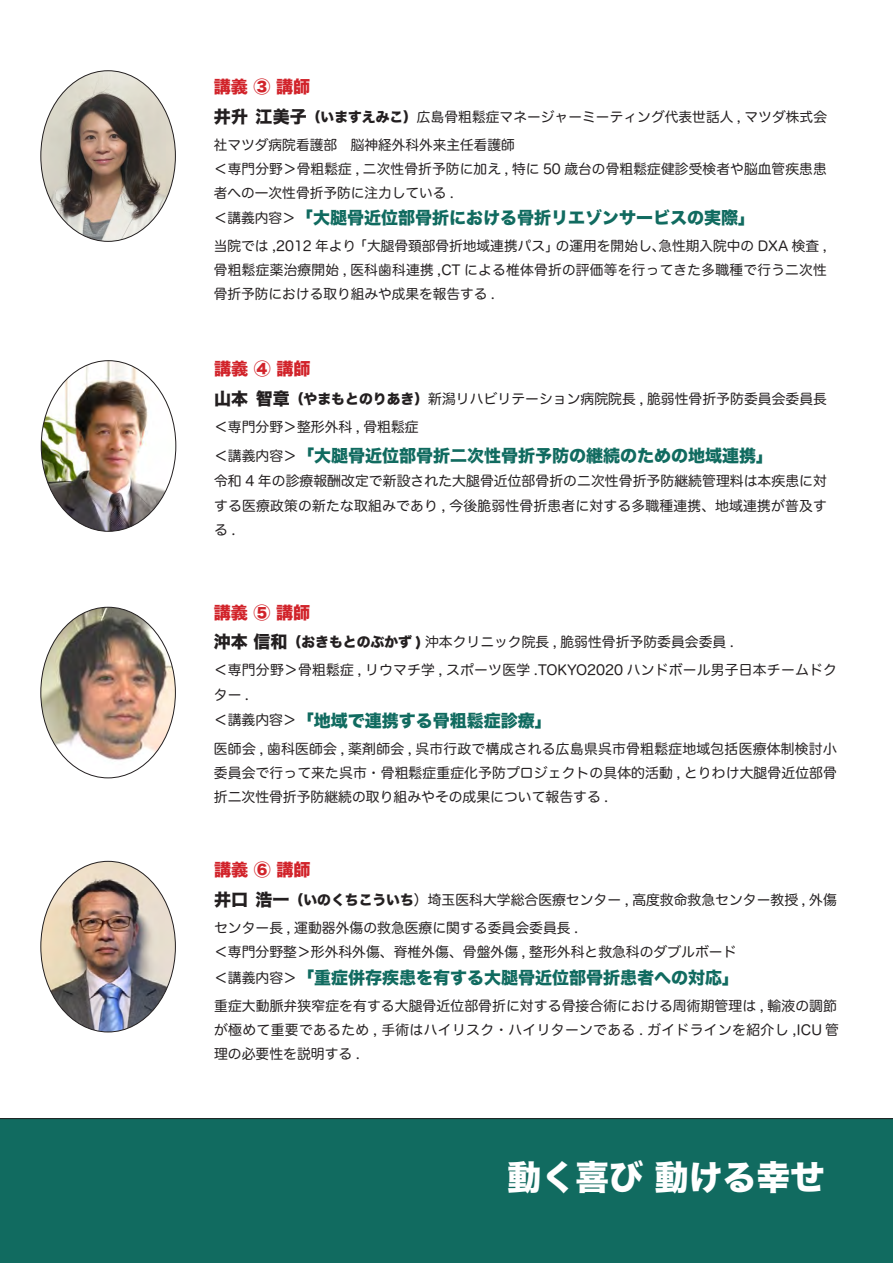
<style>
.page{position:relative;width:893px;height:1263px;background:#fff}
.page>*{position:absolute;margin:0;border:0;box-sizing:border-box;transform-origin:0 0}
.t1{font:34.05px "Hira Kaku Std W8";color:#fff}
.t2{font:16.95px "Hira Kaku Std W8";color:#116b60}
.t3{font:16.95px "Hira Kaku Std W8";color:#d1232a}
.t4{font:16.95px "Hira Kaku Std W8";letter-spacing:.005em;color:#231f20}
.t5{font:13.8px/24.2px "Hira Maru Pro W4";letter-spacing:.005em;color:#231f20}
.t6{font:13.8px/24.2px "Hira Maru Pro W4";letter-spacing:.025em;color:#231f20}
.t7{font:13.65px/24px "Hira Maru Pro W4";letter-spacing:.005em;color:#231f20}
.s1{font-family:"Hira Kaku Std W8"}
.s2{font-family:"Hira Kaku Std W8";font-size:16.95px;color:#116b60}
</style>
<div class="page">
<div style="left:0;top:1118px;width:893px;height:145px;background:#116b60"></div>
<img style="left:41px;top:607px;width:134px;height:171px">
<img style="left:41px;top:361px;width:135px;height:170px">
<img style="left:41px;top:71px;width:134px;height:170px">
<img style="left:41px;top:861px;width:134px;height:171px">
<p class="t3" style="left:214px;top:77px;width:98px">講義 ③ 講師</p>
<p class="t4" style="left:256px;top:107px;width:53px">江美子</p>
<p class="t4" style="left:214px;top:107px;width:36px">井升</p>
<p class="t7" style="left:214px;top:132px;width:614px">社マツダ病院看護部　脳神経外科外来主任看護師<br>＜専門分野＞骨粗鬆症 , 二次性骨折予防に加え , 特に 50 歳台の骨粗鬆症健診受検者や脳血管疾患患者への一次性骨折予防に注力している .</p>
<p class="t2" style="left:313px;top:209px;width:444px">大腿骨近位部骨折における骨折リエゾンサービスの実際「</p>
<p class="t7" style="left:307px;top:104px;width:522px"><span class="s1">（いますえみこ）</span>広島骨粗鬆症マネージャーミーティング代表世話人 , マツダ株式会</p>
<p class="t7" style="left:214px;top:205px;width:101px">＜講義内容＞<span class="s2">「</span></p>
<p class="t7" style="left:353px;top:233px;width:207px">「大腿骨頚部骨折地域連携パス」</p>
<p class="t7" style="left:658px;top:233px;width:170px">急性期入院中の DXA 検査 ,</p>
<p class="t7" style="left:214px;top:233px;width:614px">当院では ,2012 年より<br>骨粗鬆症薬治療開始 , 医科歯科連携 ,CT による椎体骨折の評価等を行ってきた多職種で行う二次性骨折予防における取り組みや成果を報告する .</p>
<p class="t7" style="left:556px;top:233px;width:111px">の運用を開始し、</p>
<p class="t3" style="left:214px;top:360px;width:98px">講義 ④ 講師</p>
<p class="t5" style="left:290px;top:386px;width:539px"><span class="s1">（やまもとのりあき）</span>新潟リハビリテーション病院院長 , 脆弱性骨折予防委員会委員長</p>
<p class="t4" style="left:214px;top:390px;width:77px">山本智章</p>
<p class="t5" style="left:214px;top:414px;width:206px">＜専門分野＞整形外科 , 骨粗鬆症</p>
<p class="t2" style="left:314px;top:446px;width:461px">大腿骨近位部骨折二次性骨折予防の継続のための地域連携「</p>
<p class="t5" style="left:214px;top:442px;width:614px;line-height:25.7px">＜講義内容＞<span class="s2">「<br></span>令和 4 年の診療報酬改定で新設された大腿骨近位部骨折の二次性骨折予防継続管理料は本疾患に対</p>
<p class="t5" style="left:214px;top:492px;width:614px">する医療政策の新たな取組みであり , 今後脆弱性骨折患者に対する多職種連携、地域連携が普及する.</p>
<p class="t3" style="left:214px;top:603px;width:98px">講義 ⑤ 講師</p>
<p class="t5" style="left:288px;top:629px;width:448px"><span class="s1">（おきもとのぶかず )</span> 沖本クリニック院長 , 脆弱性骨折予防委員会委員 .</p>
<p class="t4" style="left:214px;top:633px;width:75px">沖本信和</p>
<p class="t5" style="left:214px;top:657px;width:624px">＜専門分野＞骨粗鬆症 , リウマチ学 , スポーツ医学 .TOKYO2020 ハンドボール男子日本チームドクター.</p>
<p class="t2" style="left:314px;top:711px;width:240px">地域で連携する骨粗鬆症診療「</p>
<p class="t5" style="left:214px;top:705px;width:624px;line-height:28.2px">＜講義内容＞<span class="s2">「<br></span>医師会 , 歯科医師会 , 薬剤師会 , 呉市行政で構成される広島県呉市骨粗鬆症地域包括医療体制検討小</p>
<p class="t5" style="left:214px;top:760px;width:625px">委員会で行って来た呉市・骨粗鬆症重症化予防プロジェクトの具体的活動 , とりわけ大腿骨近位部骨折二次性骨折予防継続の取り組みやその成果について報告する .</p>
<p class="t3" style="left:214px;top:860px;width:98px">講義 ⑥ 講師</p>
<p class="t5" style="left:290px;top:887px;width:549px"><span class="s1">（いのくちこういち</span>）埼玉医科大学総合医療センター , 高度救命救急センター教授 , 外傷</p>
<p class="t4" style="left:214px;top:890px;width:77px">井口浩一</p>
<p class="t5" style="left:214px;top:914px;width:524px">センター長 , 運動器外傷の救急医療に関する委員会委員長 .<br>＜専門分野整＞形外科外傷、脊椎外傷、骨盤外傷 , 整形外科と救急科のダブルボード</p>
<p class="t2" style="left:314px;top:968px;width:427px">重症併存疾患を有する大腿骨近位部骨折患者への対応「</p>
<p class="t5" style="left:214px;top:963px;width:624px;line-height:27.8px">＜講義内容＞<span class="s2">「<br></span>重症大動脈弁狭窄症を有する大腿骨近位部骨折に対する骨接合術における周術期管理は , 輸液の調節</p>
<p class="t6" style="left:214px;top:1017px;width:626px">が極めて重要であるため , 手術はハイリスク・ハイリターンである . ガイドラインを紹介し ,ICU 管理の必要性を説明する .</p>
<h1 class="t1" style="left:507px;top:1158px;width:319px">動く喜び動ける幸せ</h1>
</div>
